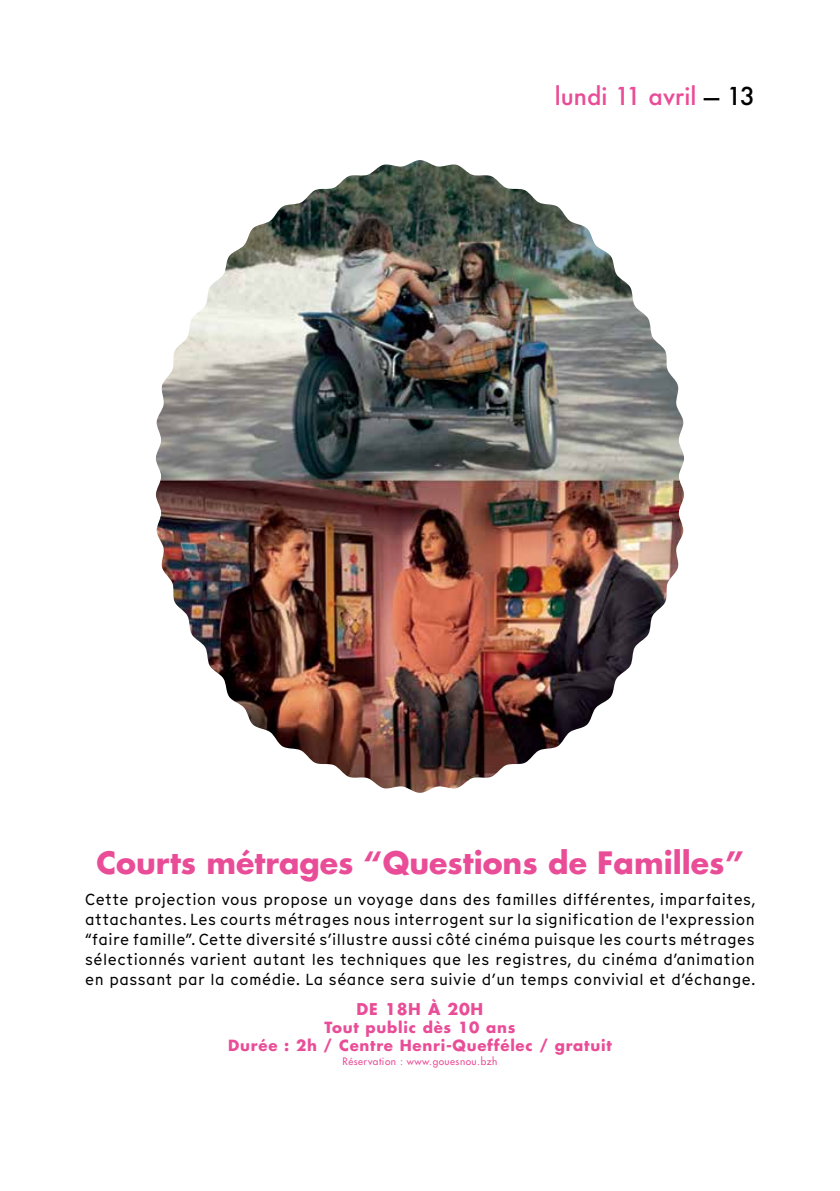
<style>
.page{position:relative;width:840px;height:1191px;background:#fff}
.page>*{position:absolute;margin:0;border:0;box-sizing:border-box;transform-origin:0 0}
.t1{font:700 30px "Futura";color:#e94d97}
.t2{font:500 24px "Futura";color:#e94d97}
.t3{font:16px/20px "Munken Sans";letter-spacing:.03em;color:#000;text-align:justify}
.t4{font:700 15.8px "Futura";letter-spacing:.05em;color:#e94d97}
.t5{font:700 15px/18px "Futura";letter-spacing:.05em;color:#e94d97;text-align:center}
.t6{font:10px "Futura";letter-spacing:.05em;color:#e94d97}
.s1{color:#000}
</style>
<div class="page">
<img style="left:156px;top:164px;width:527px;height:629px">
<h2 class="t2" style="left:554px;top:79px;width:201px">lundi 11 avril <span class="s1">— 13</span></h2>
<h1 class="t1" style="left:96px;top:842px;width:648px">Courts métrages “Questions de Familles”</h1>
<p class="t3" style="left:85px;top:889px;width:671px">Cette projection vous propose un voyage dans des familles différentes, imparfaites, attachantes. Les courts métrages nous interrogent sur la signification de l'expression “faire famille”. Cette diversité s’illustre aussi côté cinéma puisque les courts métrages sélectionnés varient autant les techniques que les registres, du cinéma d’animation en passant par la comédie. La séance sera suivie d’un temps convivial et d’échange.</p>
<p class="t4" style="left:356px;top:998px;width:128px">DE 18H À 20H</p>
<p class="t5" style="left:228px;top:1017px;width:385px">Tout public dès 10 ans<br>Durée : 2h / Centre Henri-Queffélec / gratuit</p>
<p class="t6" style="left:342px;top:1054px;width:156px">Réservation : www.gouesnou.bzh</p>
</div>
